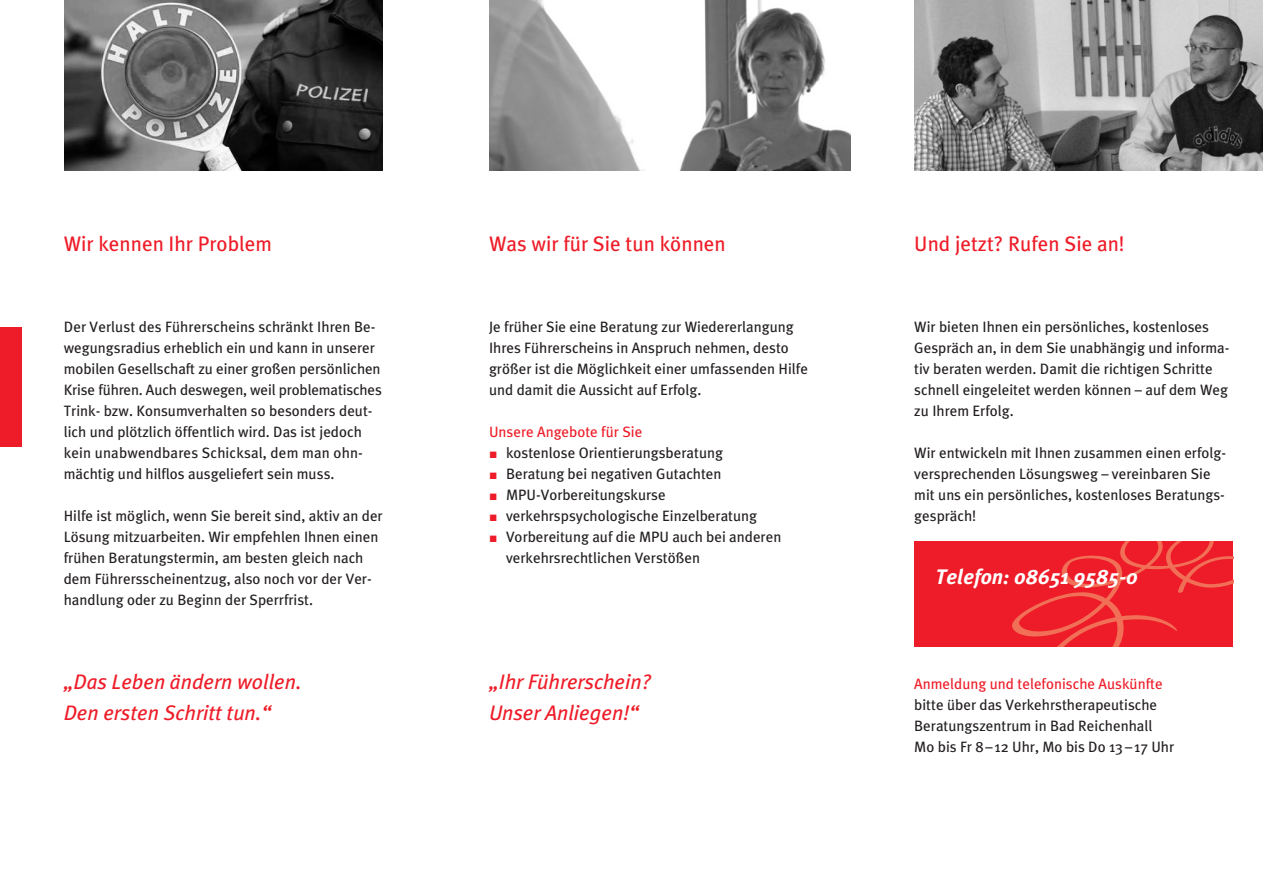
<style>
.page{position:relative;width:1263px;height:893px;background:#fff}
.page>*{position:absolute;margin:0;border:0;box-sizing:border-box;transform-origin:0 0}
.t1{font:italic 21px/31.5px "Meta Plus";color:#ee1c28}
.t2{font:21px "Meta Plus";color:#ee1c28}
.t3{font:italic 700 21px "Meta Plus";color:#fff}
.t4{font:15px/21px "Meta Plus";color:#231f20}
.t5{font:15px "Meta Plus";color:#ee1c28}
</style>
<div class="page">
<div style="left:0;top:327px;width:21px;height:119px;background:#ee1c28"></div>
<img style="left:489px;top:0;width:361px;height:170px">
<img style="left:914px;top:0;width:349px;height:170px">
<div style="left:914px;top:542px;width:319px;height:105px;background:#ee1c28"></div>
<svg style="left:1012px;top:542px;width:221px;height:105px"></svg>
<img style="left:64px;top:0;width:319px;height:170px">
<h1 class="t2" style="left:64px;top:231px;width:210px">Wir kennen Ihr Problem</h1>
<h1 class="t2" style="left:489px;top:231px;width:238px">Was wir für Sie tun können</h1>
<h1 class="t2" style="left:914px;top:231px;width:212px">Und jetzt? Rufen Sie an!</h1>
<p class="t4" style="left:64px;top:316px;width:320px">Der Verlust des Führerscheins schränkt Ihren Be&shy;wegungsradius erheblich ein und kann in unserer mobilen Gesellschaft zu einer großen persönlichen Krise führen. Auch deswegen, weil problematisches Trink- bzw. Konsumverhalten so besonders deut&shy;lich und plötzlich öffentlich wird. Das ist jedoch kein unabwendbares Schicksal, dem man ohn&shy;mächtig und hilflos ausgeliefert sein muss.</p>
<p class="t4" style="left:64px;top:505px;width:320px">Hilfe ist möglich, wenn Sie bereit sind, aktiv an der Lösung mitzuarbeiten. Wir empfehlen Ihnen einen frühen Beratungstermin, am besten gleich nach dem Führersscheinentzug, also noch vor der Ver&shy;handlung oder zu Beginn der Sperrfrist.</p>
<h1 class="t1" style="left:64px;top:665px;width:239px">„Das Leben ändern wollen.<br>Den ersten Schritt tun.“</h1>
<p class="t4" style="left:489px;top:316px;width:320px">Je früher Sie eine Beratung zur Wiedererlangung Ihres Führerscheins in Anspruch nehmen, desto größer ist die Möglichkeit einer umfassenden Hilfe und damit die Aussicht auf Erfolg.</p>
<p class="t5" style="left:489px;top:423px;width:155px">Unsere Angebote für Sie</p>
<p class="t4" style="left:506px;top:442px;width:277px">kostenlose Orientierungsberatung Beratung bei negativen Gutachten MPU-Vorbereitungskurse verkehrspsychologische Einzelberatung Vorbereitung auf die MPU auch bei anderen verkehrsrechtlichen Verstößen</p>
<h1 class="t1" style="left:489px;top:665px;width:163px">„Ihr Führerschein?<br>Unser Anliegen!“</h1>
<p class="t4" style="left:914px;top:316px;width:317px">Wir bieten Ihnen ein persönliches, kostenloses Gespräch an, in dem Sie unabhängig und informa&shy;tiv beraten werden. Damit die richtigen Schritte schnell eingeleitet werden können – auf dem Weg zu Ihrem Erfolg.</p>
<p class="t4" style="left:914px;top:442px;width:313px">Wir entwickeln mit Ihnen zusammen einen erfolg&shy;versprechenden Lösungsweg – vereinbaren Sie mit uns ein persönliches, kostenloses Beratungs&shy;gespräch!</p>
<h1 class="t3" style="left:935px;top:564px;width:204px">Telefon: 08651 9585-0</h1>
<p class="t5" style="left:914px;top:675px;width:250px">Anmeldung und telefonische Auskünfte</p>
<p class="t4" style="left:914px;top:694px;width:261px">bitte über das Verkehrstherapeutische<br>Beratungszentrum in Bad Reichenhall<br>Mo bis Fr 8– 12 Uhr, Mo bis Do 13– 17 Uhr</p>
</div>
